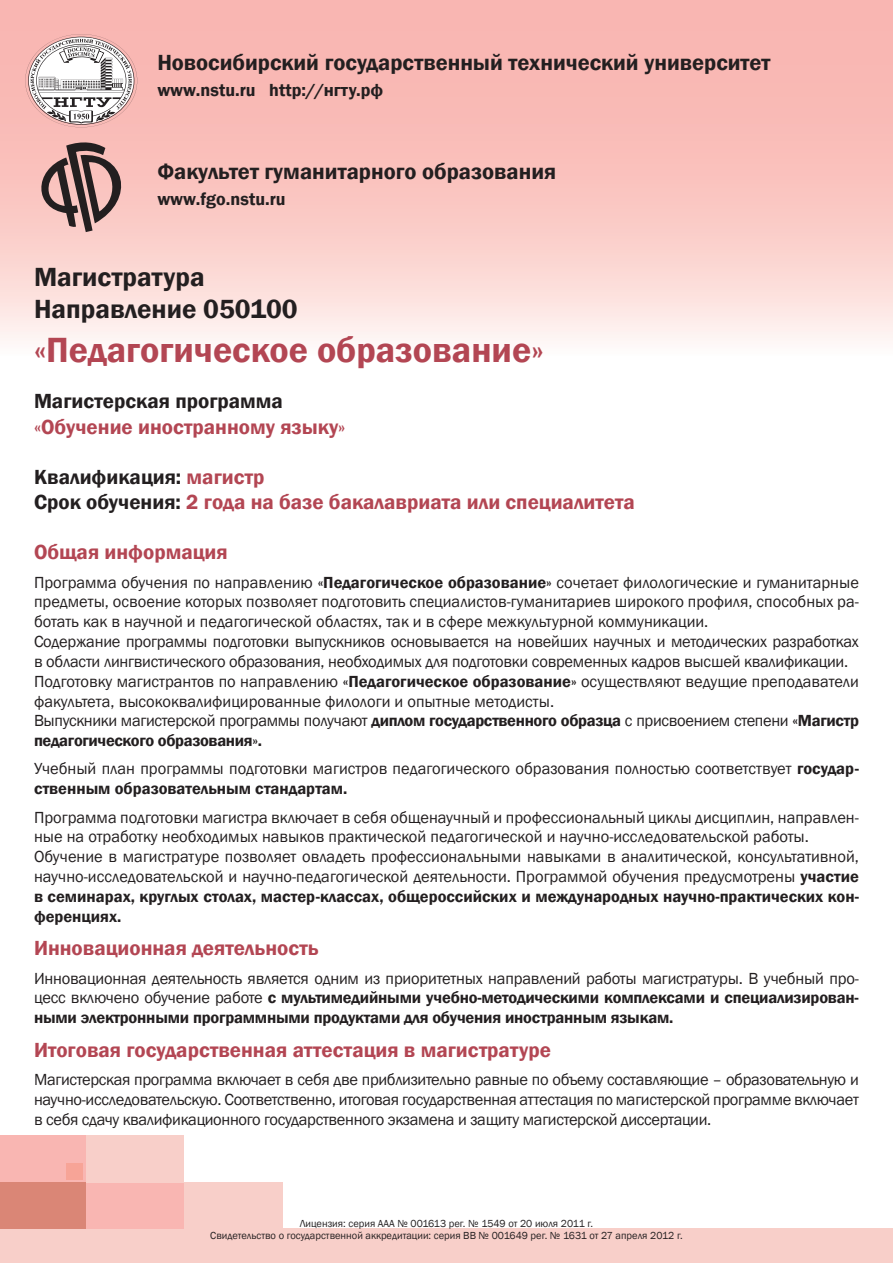
<style>
.page{position:relative;width:893px;height:1263px;background:#fff}
.page>*{position:absolute;margin:0;border:0;box-sizing:border-box;transform-origin:0 0}
.t1{font:600 36px "Franklin Gothic";color:#b34653}
.t2{font:600 27px/32.4px "Franklin Gothic";color:#231f20}
.t3{font:600 22.5px "Franklin Gothic";color:#231f20}
.t4{font:600 21px/25.2px "Franklin Gothic";color:#b34653}
.t5{font:600 21px "Franklin Gothic";color:#231f20}
.t6{font:600 18px "Franklin Gothic";color:#231f20}
.t7{font:16.5px/19.8px "Franklin Gothic";color:#231f20}
.t8{font:600 16.5px/19.8px "Franklin Gothic";letter-spacing:-.01em;color:#231f20;text-align:justify}
.t9{font:10.5px/12.6px "Franklin Gothic";color:#231f20;text-align:center}
.s1{color:#231f20}
.s2{font-weight:600}
.s3{font-weight:400}
</style>
<div class="page">
<div style="left:0;top:1229px;width:893px;height:34px;background:#f8cfc9"></div>
<div style="left:85px;top:1183px;width:99px;height:46px;background:#f9b6b2"></div>
<div style="left:85px;top:1135px;width:99px;height:48px;background:#f8cfc9"></div>
<div style="left:184px;top:1183px;width:99px;height:46px;background:#f8cfc9"></div>
<div style="left:0;top:1135px;width:85px;height:48px;background:#f9b6b2"></div>
<div style="left:0;top:1183px;width:85px;height:46px;background:#da8676"></div>
<div style="left:66px;top:1164px;width:16px;height:16px;background:#f7a497"></div>
<svg style="left:0;top:0;width:893px;height:341px;background:#fac8c4"></svg>
<svg style="left:25px;top:34px;width:112px;height:93px"></svg>
<svg style="left:41px;top:142px;width:80px;height:90px;background:#a1807e"></svg>
<h3 class="t3" style="left:157px;top:49px;width:615px">Новосибирский государственный технический университет</h3>
<p class="t6" style="left:157px;top:79px;width:228px">www.nstu.ru http://нгту.рф</p>
<h3 class="t3" style="left:157px;top:158px;width:400px">Факультет гуманитарного образования</h3>
<p class="t6" style="left:157px;top:188px;width:130px">www.fgo.nstu.ru</p>
<h2 class="t2" style="left:34px;top:261px;width:265px">Магистратура<br>Направление 050100</h2>
<h1 class="t1" style="left:34px;top:327px;width:511px">«Педагогическое образование»</h1>
<p class="t5" style="left:34px;top:388px;width:250px">Магистерская программа</p>
<p class="t4" style="left:34px;top:414px;width:313px">«Обучение иностранному языку»</p>
<p class="t4" style="left:34px;top:465px;width:602px"><span class="s1">Квалификация:</span> магистр<br><span class="s1">Срок обучения:</span> 2 года на базе бакалавриата или специалитета</p>
<p class="t4" style="left:34px;top:540px;width:195px">Общая информация</p>
<p class="t7" style="left:34px;top:573px;width:826px">Программа обучения по направлению <span class="s2">«Педагогическое образование»</span> сочетает филологические и гуманитарные предметы, освоение которых позволяет подготовить специалистов-гуманитариев широкого профиля, способных ра&shy;ботать как в научной и педагогической областях, так и в сфере межкультурной коммуникации.<br>Содержание программы подготовки выпускников основывается на новейших научных и методических разработках в области лингвистического образования, необходимых для подготовки современных кадров высшей квалификации.<br>Подготовку магистрантов по направлению <span class="s2">«Педагогическое образование»</span> осуществляют ведущие преподаватели факультета, высококвалифицированные филологи и опытные методисты.<br>Выпускники магистерской программы получают <span class="s2">диплом государственного образца</span> с присвоением степени <span class="s2">«Магистр педагогического образования».</span></p>
<p class="t7" style="left:34px;top:759px;width:826px">Учебный план программы подготовки магистров педагогического образования полностью соответствует <span class="s2">государ&shy;ственным образовательным стандартам.</span></p>
<p class="t7" style="left:34px;top:807px;width:826px">Программа подготовки магистра включает в себя общенаучный и профессиональный циклы дисциплин, направлен&shy;ные на отработку необходимых навыков практической педагогической и научно-исследовательской работы.<br>Обучение в магистратуре позволяет овладеть профессиональными навыками в аналитической, консультативной, научно-исследовательской и научно-педагогической деятельности. Программой обучения предусмотрены <span class="s2">участие в семинарах, круглых столах, мастер-классах, общероссийских и международных научно-практических кон&shy;ференциях.</span></p>
<p class="t4" style="left:34px;top:936px;width:286px">Инновационная деятельность</p>
<p class="t8" style="left:34px;top:968px;width:826px"><span class="s3">Инновационная деятельность является одним из приоритетных направлений работы магистратуры. В учебный про&shy;цесс включено обучение работе</span> с мультимедийными учебно-методическими комплексами и специализирован&shy;ными электронными программными продуктами для обучения иностранным языкам.</p>
<p class="t4" style="left:34px;top:1037px;width:518px">Итоговая государственная аттестация в магистратуре</p>
<p class="t7" style="left:34px;top:1070px;width:826px;text-align:justify">Магистерская программа включает в себя две приблизительно равные по объему составляющие – образовательную и научно-исследовательскую. Соответственно, итоговая государственная аттестация по магистерской программе включает в себя сдачу квалификационного государственного экзамена и защиту магистерской диссертации.</p>
<p class="t9" style="left:210px;top:1217px;width:474px">Лицензия: cерия АAA № 001613 рег. № 1549 от 20 июля 2011 г.<br>Свидетельство о государственной аккредитации: серия BB № 001649 рег. № 1631 от 27 апреля 2012 г.</p>
</div>
